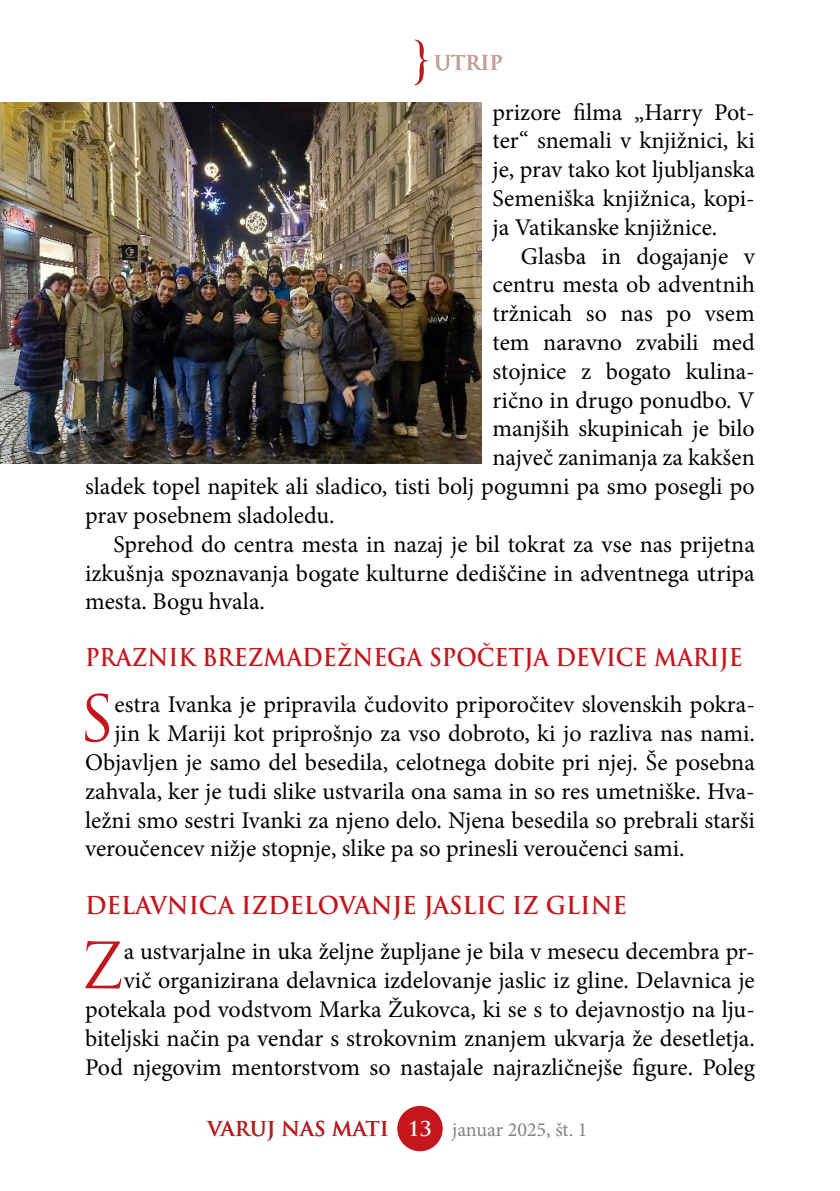
<style>
.page{position:relative;width:840px;height:1191px;background:#fff}
.page>*{position:absolute;margin:0;border:0;box-sizing:border-box;transform-origin:0 0}
.t1{font:62.2px "Trajan Pro";color:#c4161c}
.t2{font:24px/28.8px "Minion Pro";color:#000;text-align:justify}
.t3{font:700 24px "Trajan Pro";color:#c4161c;scale:.92 1}
.t4{font:700 24px "Trajan Pro";color:#c4161c;scale:.96 1}
.t5{font:20px "Minion Pro";color:#808285}
.t6{font:700 20px "Trajan Pro";color:#c4161c}
.t7{font:700 20px "Trajan Pro";color:#cfa093}
.s1{font-family:"Trajan Pro";font-weight:700;color:#fff}
</style>
<div class="page">
<div style="left:397px;top:1106px;width:45px;height:45px;background:#c4161c;border-radius:50%"></div>
<img style="left:0;top:102px;width:481px;height:362px">
<svg style="left:414px;top:40px;width:13px;height:45px"></svg>
<p class="t7" style="left:434px;top:50px;width:44px">UTRIP</p>
<p class="t2" style="left:492px;top:98px;width:264px">prizore filma „Harry Pot&shy;ter“ snemali v knjižnici, ki je, prav tako kot ljubljanska Semeniška knjižnica, kopi&shy;ja Vatikanske knjižnice.</p>
<p class="t2" style="left:520px;top:242px;width:235px">Glasba in dogajanje v</p>
<p class="t2" style="left:492px;top:270px;width:264px">centru mesta ob adventnih</p>
<p class="t2" style="left:492px;top:299px;width:264px">tržnicah so nas po vsem</p>
<p class="t2" style="left:492px;top:328px;width:264px">tem naravno zvabili med</p>
<p class="t2" style="left:492px;top:357px;width:264px">stojnice z bogato kulina-</p>
<p class="t2" style="left:492px;top:386px;width:264px">rično in drugo ponudbo. V</p>
<p class="t2" style="left:492px;top:414px;width:264px">manjših skupinicah je bilo</p>
<p class="t2" style="left:492px;top:443px;width:264px">največ zanimanja za kakšen</p>
<p class="t2" style="left:85px;top:472px;width:670px">sladek topel napitek ali sladico, tisti bolj pogumni pa smo posegli po</p>
<p class="t2" style="left:85px;top:501px;width:251px">prav posebnem sladoledu.</p>
<p class="t2" style="left:113px;top:530px;width:642px">Sprehod do centra mesta in nazaj je bil tokrat za vse nas prijetna</p>
<p class="t2" style="left:85px;top:558px;width:670px">izkušnja spoznavanja bogate kulturne dediščine in adventnega utripa</p>
<p class="t2" style="left:85px;top:587px;width:181px">mesta. Bogu hvala.</p>
<p class="t3" style="left:85px;top:643px;width:712px">PRAZNIK BREZMADEŽNEGA SPOČETJA DEVICE MARIJE</p>
<h1 class="t1" style="left:79px;top:679px;width:37px">S</h1>
<p class="t2" style="left:114px;top:690px;width:641px">estra Ivanka je pripravila čudovito priporočitev slovenskih pokra-</p>
<p class="t2" style="left:114px;top:719px;width:641px">jin k Mariji kot priprošnjo za vso dobroto, ki jo razliva nas nami.</p>
<p class="t2" style="left:85px;top:748px;width:671px">Objavljen je samo del besedila, celotnega dobite pri njej. Še posebna</p>
<p class="t2" style="left:85px;top:777px;width:670px">zahvala, ker je tudi slike ustvarila ona sama in so res umetniške. Hva-</p>
<p class="t2" style="left:85px;top:805px;width:671px">ležni smo sestri Ivanki za njeno delo. Njena besedila so prebrali starši</p>
<p class="t2" style="left:85px;top:834px;width:600px">veroučencev nižje stopnje, slike pa so prinesli veroučenci sami.</p>
<p class="t4" style="left:85px;top:890px;width:562px">DELAVNICA IZDELOVANJE JASLIC IZ GLINE</p>
<h1 class="t1" style="left:80px;top:926px;width:45px">Z</h1>
<p class="t2" style="left:85px;top:937px;width:671px;text-align:right">a ustvarjalne in uka željne župljane je bila v mesecu decembra pr-<br>vič organizirana delavnica izdelovanje jaslic iz gline. Delavnica je potekala pod vodstvom Marka Žukovca, ki se s to dejavnostjo na lju&shy;biteljski način pa vendar s strokovnim znanjem ukvarja že desetletja.<br>Pod njegovim mentorstvom so nastajale najrazličnejše figure. Poleg</p>
<p class="t6" style="left:207px;top:1116px;width:183px">VARUJ NAS MATI</p>
<p class="t5" style="left:408px;top:1116px;width:181px"><span class="s1">13</span> januar 2025, št. 1</p>
</div>
